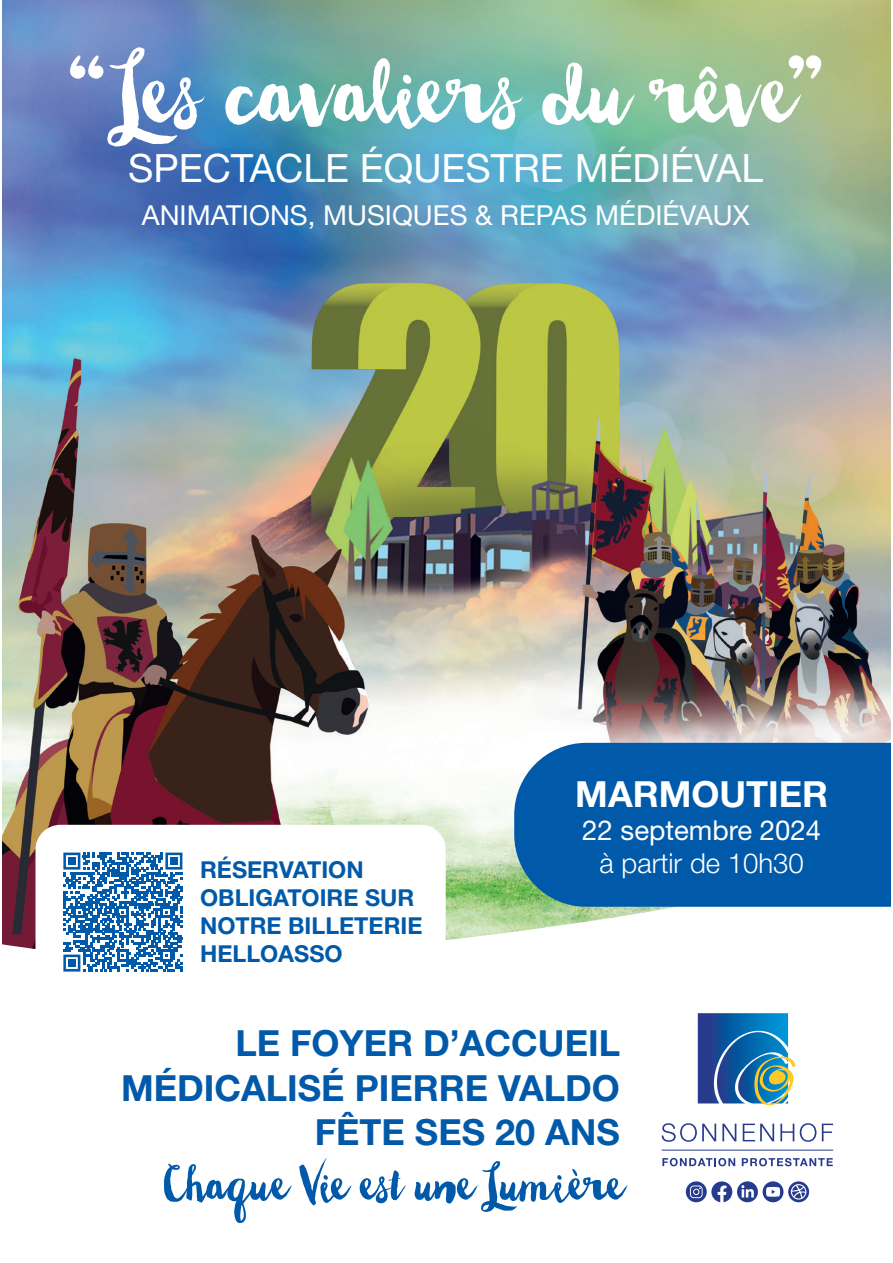
<style>
.page{position:relative;width:893px;height:1263px;background:#fff}
.page>*{position:absolute;margin:0;border:0;box-sizing:border-box;transform-origin:0 0}
.t1{font:107.4px "Wanderlust Letters";letter-spacing:-.005em;color:#fff}
.t2{font:55.05px "Wanderlust Letters";color:#0159a9}
.t3{font:39px "Helvetica Neue LT Std";color:#fff}
.t4{font:700 36px/44.5px "Helvetica Neue LT Std";color:#0159a9;text-align:right}
.t5{font:700 36px "Helvetica Neue LT Std";color:#fff}
.t6{font:27.6px "Helvetica Neue LT Std";color:#fff}
.t7{font:300 27.6px "Helvetica Neue LT Std";color:#fff}
.t8{font:700 23.25px/28px "Helvetica Neue LT Std";color:#0159a9}
</style>
<div class="page">
<img style="left:2px;top:0;width:888px;height:845px">
<svg style="left:2px;top:845px;width:832px;height:358px"></svg>
<hr style="left:662px;top:1150px;width:171px;height:1px;background:#263b8e">
<svg style="left:661px;top:1123px;width:55px;height:19px"></svg>
<svg style="left:722px;top:1124px;width:14px;height:17px"></svg>
<svg style="left:743px;top:1124px;width:31px;height:17px"></svg>
<svg style="left:780px;top:1124px;width:14px;height:17px"></svg>
<svg style="left:800px;top:1123px;width:16px;height:19px"></svg>
<svg style="left:822px;top:1124px;width:11px;height:17px"></svg>
<svg style="left:662px;top:1158px;width:73px;height:8px"></svg>
<svg style="left:742px;top:1158px;width:91px;height:8px"></svg>
<svg style="left:698px;top:1013px;width:98px;height:93px;background:#447da9"></svg>
<svg style="left:686px;top:1181px;width:123px;height:21px"></svg>
<div style="left:35px;top:825px;width:411px;height:174px;background:#fff;border-radius:25px"></div>
<svg style="left:63px;top:853px;width:119px;height:119px"></svg>
<div style="left:68px;top:857px;width:8px;height:8px;background:#0159a9"></div>
<div style="left:170px;top:857px;width:8px;height:8px;background:#0159a9"></div>
<div style="left:68px;top:959px;width:8px;height:8px;background:#0159a9"></div>
<div style="left:514px;top:743px;width:376px;height:164px;background:#0159a9"></div>
<h1 class="t1" style="left:68px;top:27px;width:756px">“Les cavaliers du rêve”</h1>
<p class="t3" style="left:128px;top:154px;width:636px">SPECTACLE ÉQUESTRE MÉDIÉVAL</p>
<p class="t6" style="left:142px;top:205px;width:609px">ANIMATIONS, MUSIQUES &amp; REPAS MÉDIÉVAUX</p>
<p class="t8" style="left:200px;top:858px;width:224px">RÉSERVATION<br>OBLIGATOIRE SUR<br>NOTRE BILLETERIE<br>HELLOASSO</p>
<p class="t5" style="left:575px;top:781px;width:254px">MARMOUTIER</p>
<p class="t6" style="left:582px;top:820px;width:241px">22 septembre 2024</p>
<p class="t7" style="left:599px;top:847px;width:206px">à partir de 10h30</p>
<p class="t4" style="left:121px;top:1024px;width:500px">LE FOYER D’ACCUEIL<br>MÉDICALISÉ PIERRE VALDO<br>FÊTE SES 20 ANS</p>
<h2 class="t2" style="left:161px;top:1150px;width:460px">Chaque Vie est une Lumière</h2>
</div>
